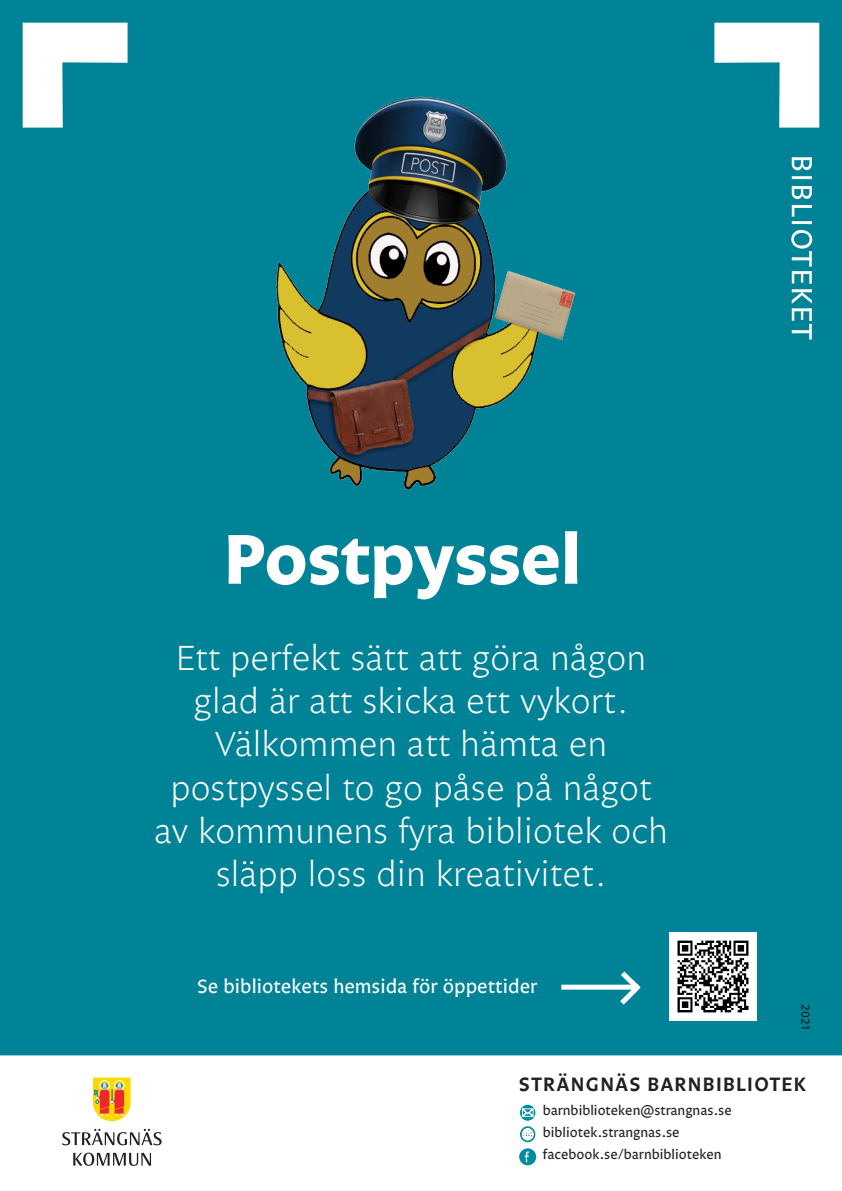
<style>
.page{position:relative;width:842px;height:1191px;background:#fff}
.page>*{position:absolute;margin:0;border:0;box-sizing:border-box;transform-origin:0 0}
.t1{font:700 72px "Legato OT";color:#fff}
.t2{font:300 36px/43.2px "Legato OT";color:#fff;text-align:center}
.t3{font:20px "Legato OT";color:#fff}
.A3_Affisch_webbadres{font:600 20px "Legato OT";letter-spacing:.07em;color:#231f20}
.A3_Affisch_webbadres-2{font:14px "Legato OT";color:#231f20}
.t4{font:12px "Legato OT";color:#231f20}
</style>
<div class="page">
<div style="left:0;top:0;width:842px;height:1054px;background:#008397"></div>
<svg style="left:23px;top:23px;width:105px;height:105px"></svg>
<svg style="left:714px;top:23px;width:105px;height:105px"></svg>
<svg style="left:519px;top:1103px;width:17px;height:18px"></svg>
<svg style="left:520px;top:1106px;width:15px;height:12px"></svg>
<svg style="left:519px;top:1125px;width:17px;height:18px"></svg>
<svg style="left:521px;top:1127px;width:13px;height:14px"></svg>
<svg style="left:791px;top:157px;width:21px;height:182px"></svg>
<svg style="left:93px;top:1077px;width:38px;height:44px;background:#edab40"></svg>
<svg style="left:62px;top:1128px;width:100px;height:17px"></svg>
<svg style="left:73px;top:1152px;width:78px;height:13px"></svg>
<div style="left:519px;top:1148px;width:17px;height:17px;background:#008ca0;border-radius:50%"></div>
<svg style="left:525px;top:1151px;width:4px;height:11px"></svg>
<img style="left:669px;top:932px;width:87px;height:88px">
<div style="left:561px;top:984px;width:75px;height:5px;background:#fff"></div>
<svg style="left:615px;top:971px;width:26px;height:34px"></svg>
<img style="left:276px;top:96px;width:300px;height:394px">
<p class="t1" style="left:224px;top:517px;width:359px">Postpyssel</p>
<p class="t2" style="left:176px;top:637px;width:472px">Ett perfekt sätt att göra någon glad är att skicka ett vykort.</p>
<p class="t2" style="left:215px;top:724px;width:394px">Välkommen att hämta en</p>
<p class="t2" style="left:154px;top:767px;width:515px">postpyssel to go påse på något av kommunens fyra bibliotek och släpp loss din kreativitet.</p>
<p class="t3" style="left:197px;top:975px;width:342px">Se bibliotekets hemsida för öppettider</p>
<p class="t4" style="left:812px;top:1003px;width:28px;rotate:90deg">2021</p>
<p class="A3_Affisch_webbadres" style="left:519px;top:1072px;width:289px">STRÄNGNÄS BARNBIBLIOTEK</p>
<p class="A3_Affisch_webbadres-2" style="left:543px;top:1102px;width:190px">barnbiblioteken@strangnas.se</p>
<p class="A3_Affisch_webbadres-2" style="left:543px;top:1124px;width:138px">bibliotek.strangnas.se</p>
<p class="A3_Affisch_webbadres-2" style="left:543px;top:1146px;width:180px">facebook.se/barnbiblioteken</p>
</div>
